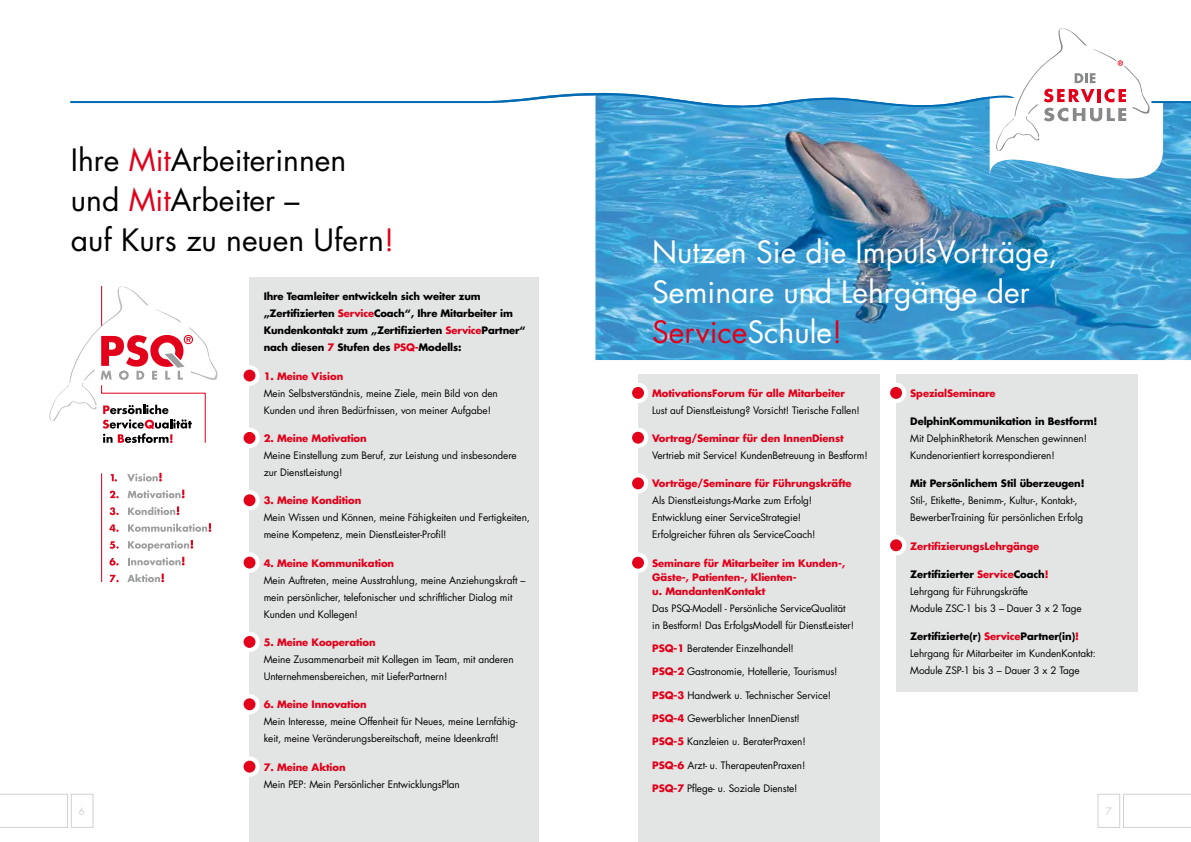
<style>
.page{position:relative;width:1191px;height:842px;background:#fff}
.page>*{position:absolute;margin:0;border:0;box-sizing:border-box;transform-origin:0 0}
.t1{font:30px/40px "Futura Std";color:#fff}
.t2{font:30px/40px "Futura Std";color:#000}
.t3{font:10px/17px "Futura Std";letter-spacing:-.01em;color:#000}
.t4{font:700 10px/14px "Futura Std";letter-spacing:-.01em;color:#e2001a}
.t5{font:700 10px/17px "Futura Std";letter-spacing:-.015em;color:#000}
.t6{font:10px "Futura Std";color:#d0d1d2}
.s1{color:#e2001a}
.s2{font-weight:700;color:#e2001a}
.s3{font-weight:700}
</style>
<div class="page">
<svg style="left:1123px;top:794px;width:68px;height:34px"></svg>
<div style="left:1097px;top:794px;width:23px;height:34px;border:1px solid #d0d1d2"></div>
<hr style="left:71px;top:101px;width:417px;height:2px;background:#006ab3">
<svg style="left:0;top:794px;width:68px;height:34px"></svg>
<div style="left:71px;top:794px;width:22px;height:34px;border:1px solid #d0d1d2"></div>
<div style="left:896px;top:374px;width:241px;height:318px;background:#e3e4e4"></div>
<div style="left:638px;top:374px;width:241px;height:468px;background:#e3e4e4"></div>
<div style="left:249px;top:278px;width:290px;height:564px;background:#e3e4e4"></div>
<img style="left:595px;top:103px;width:596px;height:257px">
<div style="left:628px;top:383px;width:20px;height:20px;background:#fff;border-radius:50%"></div>
<div style="left:632px;top:387px;width:12px;height:12px;background:#e2001a;border-radius:50%"></div>
<div style="left:886px;top:383px;width:20px;height:20px;background:#fff;border-radius:50%"></div>
<div style="left:890px;top:387px;width:12px;height:12px;background:#e2001a;border-radius:50%"></div>
<div style="left:886px;top:535px;width:20px;height:20px;background:#fff;border-radius:50%"></div>
<div style="left:890px;top:539px;width:12px;height:12px;background:#e2001a;border-radius:50%"></div>
<div style="left:628px;top:427px;width:20px;height:21px;background:#fff;border-radius:50%"></div>
<div style="left:632px;top:432px;width:12px;height:12px;background:#e2001a;border-radius:50%"></div>
<div style="left:628px;top:473px;width:20px;height:21px;background:#fff;border-radius:50%"></div>
<div style="left:632px;top:477px;width:12px;height:12px;background:#e2001a;border-radius:50%"></div>
<div style="left:628px;top:552px;width:20px;height:21px;background:#fff;border-radius:50%"></div>
<div style="left:632px;top:557px;width:12px;height:12px;background:#e2001a;border-radius:50%"></div>
<div style="left:239px;top:428px;width:21px;height:20px;background:#fff;border-radius:50%"></div>
<div style="left:243px;top:432px;width:12px;height:12px;background:#e2001a;border-radius:50%"></div>
<div style="left:239px;top:490px;width:21px;height:20px;background:#fff;border-radius:50%"></div>
<div style="left:243px;top:494px;width:12px;height:12px;background:#e2001a;border-radius:50%"></div>
<div style="left:239px;top:365px;width:21px;height:21px;background:#fff;border-radius:50%"></div>
<div style="left:243px;top:370px;width:12px;height:11px;background:#e2001a;border-radius:50%"></div>
<div style="left:239px;top:552px;width:21px;height:21px;background:#fff;border-radius:50%"></div>
<div style="left:243px;top:557px;width:12px;height:11px;background:#e2001a;border-radius:50%"></div>
<div style="left:239px;top:632px;width:21px;height:20px;background:#fff;border-radius:50%"></div>
<div style="left:243px;top:636px;width:12px;height:12px;background:#e2001a;border-radius:50%"></div>
<div style="left:239px;top:694px;width:21px;height:20px;background:#fff;border-radius:50%"></div>
<div style="left:243px;top:698px;width:12px;height:12px;background:#e2001a;border-radius:50%"></div>
<div style="left:239px;top:756px;width:21px;height:21px;background:#fff;border-radius:50%"></div>
<div style="left:243px;top:761px;width:12px;height:11px;background:#e2001a;border-radius:50%"></div>
<hr style="left:1152px;top:101px;width:39px;height:2px;background:#006ab3">
<svg style="left:49px;top:286px;width:168px;height:296px"></svg>
<svg style="left:488px;top:28px;width:675px;height:198px"></svg>
<h1 class="t2" style="left:71px;top:140px;width:325px">Ihre <span class="s1">Mit</span>Arbeiterinnen und <span class="s1">Mit</span>Arbeiter –<br>auf Kurs zu neuen Ufern<span class="s1">!</span></h1>
<p class="t5" style="left:264px;top:288px;width:263px">Ihre Teamleiter entwickeln sich weiter zum „Zertifizierten <span class="s1">Service</span>Coach“, Ihre Mitarbeiter im Kundenkontakt zum „Zertifizierten <span class="s1">Service</span>Partner“ nach diesen <span class="s1">7</span> Stufen des <span class="s1">PSQ-</span>Modells:</p>
<p class="t4" style="left:264px;top:369px;width:81px">1. Meine Vision</p>
<p class="t3" style="left:264px;top:384px;width:235px">Mein Selbstverständnis, meine Ziele, mein Bild von den<br>Kunden und ihren Bedürfnissen, von meiner Aufgabe!</p>
<p class="t4" style="left:264px;top:431px;width:104px">2. Meine Motivation</p>
<p class="t3" style="left:264px;top:447px;width:255px">Meine Einstellung zum Beruf, zur Leistung und insbesondere zur DienstLeistung!</p>
<p class="t4" style="left:264px;top:493px;width:99px">3. Meine Kondition</p>
<p class="t3" style="left:264px;top:509px;width:268px">Mein Wissen und Können, meine Fähigkeiten und Fertigkeiten, meine Kompetenz, mein DienstLeister-Profil!</p>
<p class="t4" style="left:264px;top:556px;width:132px">4. Meine Kommunikation</p>
<p class="t3" style="left:264px;top:572px;width:263px">Mein Auftreten, meine Ausstrahlung, meine Anziehungskraft – mein persönlicher, telefonischer und schriftlicher Dialog mit<br>Kunden und Kollegen!</p>
<p class="t4" style="left:264px;top:635px;width:113px">5. Meine Kooperation</p>
<p class="t3" style="left:264px;top:651px;width:251px">Meine Zusammenarbeit mit Kollegen im Team, mit anderen<br>Unternehmensbereichen, mit LieferPartnern!</p>
<p class="t4" style="left:264px;top:697px;width:104px">6. Meine Innovation</p>
<p class="t3" style="left:264px;top:713px;width:255px">Mein Interesse, meine Offenheit für Neues, meine Lernfähig&shy;keit, meine Veränderungsbereitschaft, meine Ideenkraft!</p>
<p class="t4" style="left:264px;top:760px;width:83px">7. Meine Aktion</p>
<p class="t3" style="left:264px;top:776px;width:198px">Mein PEP: Mein Persönlicher EntwicklungsPlan</p>
<h1 class="t1" style="left:652px;top:232px;width:407px">Nutzen Sie die ImpulsVorträge,<br>Seminare und Lehrgänge der<br><span class="s1">Service</span>Schule<span class="s1">!</span></h1>
<p class="t4" style="left:652px;top:386px;width:194px">MotivationsForum für alle Mitarbeiter</p>
<p class="t3" style="left:652px;top:402px;width:209px">Lust auf DienstLeistung? Vorsicht! Tierische Fallen!</p>
<p class="t4" style="left:652px;top:431px;width:193px">Vortrag/Seminar für den InnenDienst</p>
<p class="t3" style="left:652px;top:447px;width:217px">Vertrieb mit Service! KundenBetreuung in Bestform!</p>
<p class="t4" style="left:652px;top:476px;width:201px">Vorträge/Seminare für Führungskräfte</p>
<p class="t3" style="left:652px;top:492px;width:165px">Als DienstLeistungs-Marke zum Erfolg!<br>Entwicklung einer ServiceStrategie!<br>Erfolgreicher führen als ServiceCoach!</p>
<p class="t4" style="left:652px;top:556px;width:194px">Seminare für Mitarbeiter im Kunden-,<br>Gäste-, Patienten-, Klienten-<br>u. MandantenKontakt</p>
<p class="t3" style="left:652px;top:600px;width:203px">Das PSQ-Modell - Persönliche ServiceQualität in Bestform! Das ErfolgsModell für DienstLeister!</p>
<p class="t3" style="left:652px;top:640px;width:143px"><span class="s2">PSQ-1</span> Beratender Einzelhandel!</p>
<p class="t3" style="left:652px;top:663px;width:187px"><span class="s2">PSQ-2</span> Gastronomie, Hotellerie, Tourismus!</p>
<p class="t3" style="left:652px;top:687px;width:180px"><span class="s2">PSQ-3</span> Handwerk u. Technischer Service!</p>
<p class="t3" style="left:652px;top:710px;width:149px"><span class="s2">PSQ-4</span> Gewerblicher InnenDienst!</p>
<p class="t3" style="left:652px;top:733px;width:155px"><span class="s2">PSQ-5</span> Kanzleien u. BeraterPraxen!</p>
<p class="t3" style="left:652px;top:757px;width:155px"><span class="s2">PSQ-6</span> Arzt- u. TherapeutenPraxen!</p>
<p class="t3" style="left:652px;top:780px;width:147px"><span class="s2">PSQ-7</span> Pflege- u. Soziale Dienste!</p>
<p class="t4" style="left:910px;top:386px;width:87px">SpezialSeminare</p>
<p class="t5" style="left:910px;top:413px;width:189px">DelphinKommunikation in Bestform!</p>
<p class="t3" style="left:910px;top:430px;width:178px">Mit DelphinRhetorik Menschen gewinnen!<br>Kundenorientiert korrespondieren!</p>
<p class="t5" style="left:910px;top:475px;width:176px">Mit Persönlichem Stil überzeugen!</p>
<p class="t3" style="left:910px;top:492px;width:174px">Stil-, Etikette-, Benimm-, Kultur-, Kontakt-,<br>BewerberTraining für persönlichen Erfolg</p>
<p class="t4" style="left:910px;top:539px;width:130px">ZertifizierungsLehrgänge</p>
<p class="t3" style="left:910px;top:566px;width:173px"><span class="s3">Zertifizierter</span> <span class="s2">Service</span><span class="s3">Coach</span><span class="s2">!<br></span>Lehrgang für Führungskräfte<br>Module ZSC-1 bis 3 – Dauer 3 x 2 Tage</p>
<p class="t3" style="left:910px;top:628px;width:187px"><span class="s3">Zertifizierte(r)</span> <span class="s2">Service</span><span class="s3">Partner(in)</span><span class="s2">!<br></span>Lehrgang für Mitarbeiter im KundenKontakt:<br>Module ZSP-1 bis 3 – Dauer 3 x 2 Tage</p>
<p class="t6" style="left:79px;top:805px;width:8px">6</p>
<p class="t6" style="left:1105px;top:805px;width:8px">7</p>
</div>
